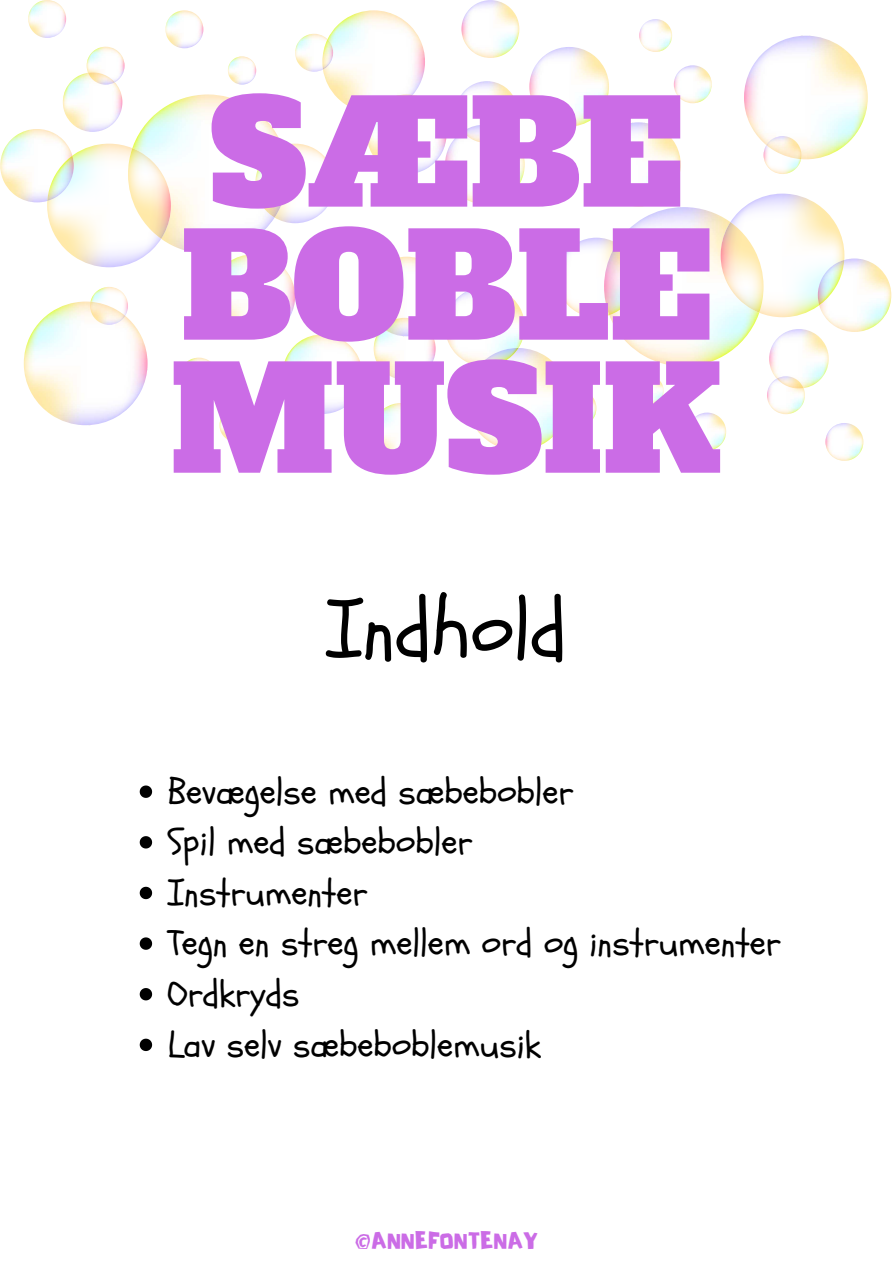
<style>
.page{position:relative;width:893px;height:1263px;background:#fff}
.page>*{position:absolute;margin:0;border:0;box-sizing:border-box;transform-origin:0 0}
.t1{font:143.1px/133.1px "Alfa Slab One";color:#cb6ce6}
.t2{font:80.78px "Schoolbell";color:#000}
.t3{font:36.45px/50.6px "Schoolbell";color:#000}
.t4{font:27.83px "NF PAGKAKI Regular";color:#cb6ce6}
</style>
<div class="page">
<img style="left:47px;top:144px;width:100px;height:123px">
<img style="left:24px;top:302px;width:124px;height:123px">
<img style="left:132px;top:94px;width:150px;height:160px">
<img style="left:128px;top:148px;width:43px;height:91px">
<img style="left:367px;top:99px;width:79px;height:75px">
<img style="left:275px;top:144px;width:60px;height:79px">
<img style="left:255px;top:146px;width:32px;height:72px">
<img style="left:367px;top:257px;width:79px;height:71px">
<img style="left:282px;top:334px;width:80px;height:80px">
<img style="left:374px;top:328px;width:61px;height:52px">
<img style="left:382px;top:318px;width:47px;height:18px">
<img style="left:180px;top:358px;width:38px;height:38px">
<img style="left:372px;top:403px;width:58px;height:58px">
<img style="left:219px;top:409px;width:33px;height:33px">
<img style="left:211px;top:254px;width:84px;height:85px">
<img style="left:295px;top:34px;width:28px;height:38px">
<img style="left:165px;top:10px;width:38px;height:38px">
<img style="left:28px;top:0;width:38px;height:38px">
<img style="left:228px;top:56px;width:28px;height:29px">
<img style="left:87px;top:47px;width:38px;height:28px">
<img style="left:63px;top:73px;width:59px;height:59px">
<img style="left:88px;top:72px;width:27px;height:13px">
<img style="left:0;top:129px;width:72px;height:73px">
<img style="left:47px;top:156px;width:27px;height:45px">
<img style="left:90px;top:287px;width:38px;height:29px">
<img style="left:90px;top:302px;width:35px;height:23px">
<img style="left:323px;top:10px;width:102px;height:103px">
<img style="left:373px;top:94px;width:40px;height:19px">
<img style="left:322px;top:39px;width:11px;height:31px">
<img style="left:744px;top:194px;width:100px;height:123px">
<img style="left:744px;top:36px;width:123px;height:123px">
<img style="left:610px;top:207px;width:149px;height:159px">
<img style="left:720px;top:222px;width:43px;height:91px">
<img style="left:445px;top:287px;width:80px;height:75px">
<img style="left:556px;top:238px;width:61px;height:79px">
<img style="left:604px;top:243px;width:32px;height:72px">
<img style="left:445px;top:131px;width:80px;height:73px">
<img style="left:529px;top:47px;width:80px;height:80px">
<img style="left:456px;top:81px;width:62px;height:52px">
<img style="left:463px;top:125px;width:46px;height:18px">
<img style="left:674px;top:65px;width:38px;height:38px">
<img style="left:461px;top:0;width:58px;height:58px">
<img style="left:639px;top:19px;width:33px;height:33px">
<img style="left:596px;top:122px;width:84px;height:84px">
<img style="left:568px;top:389px;width:28px;height:38px">
<img style="left:688px;top:413px;width:38px;height:37px">
<img style="left:825px;top:423px;width:38px;height:38px">
<img style="left:635px;top:376px;width:28px;height:29px">
<img style="left:767px;top:387px;width:38px;height:27px">
<img style="left:769px;top:329px;width:59px;height:59px">
<img style="left:777px;top:376px;width:26px;height:12px">
<img style="left:819px;top:258px;width:72px;height:74px">
<img style="left:818px;top:260px;width:26px;height:45px">
<img style="left:763px;top:145px;width:38px;height:29px">
<img style="left:766px;top:136px;width:35px;height:23px">
<img style="left:466px;top:348px;width:102px;height:102px">
<img style="left:479px;top:348px;width:39px;height:18px">
<img style="left:558px;top:391px;width:11px;height:31px">
<svg style="left:140px;top:785px;width:12px;height:13px"></svg>
<svg style="left:140px;top:836px;width:12px;height:12px"></svg>
<svg style="left:140px;top:887px;width:12px;height:12px"></svg>
<svg style="left:140px;top:937px;width:12px;height:13px"></svg>
<svg style="left:140px;top:988px;width:12px;height:12px"></svg>
<svg style="left:140px;top:1039px;width:12px;height:12px"></svg>
<h1 class="t1" style="left:171px;top:90px;width:553px">SÆBE<br>BOBLE<br>MUSIK</h1>
<h2 class="t2" style="left:326px;top:576px;width:242px">Indhold</h2>
<p class="t3" style="left:168px;top:767px;width:614px">Bevægelse med sæbebobler<br>Spil med sæbebobler<br>Instrumenter<br>Tegn en streg mellem ord og instrumenter<br>Ordkryds<br>Lav selv sæbeboblemusik</p>
<p class="t4" style="left:355px;top:1223px;width:185px">©ANNEFONTENAY</p>
</div>
